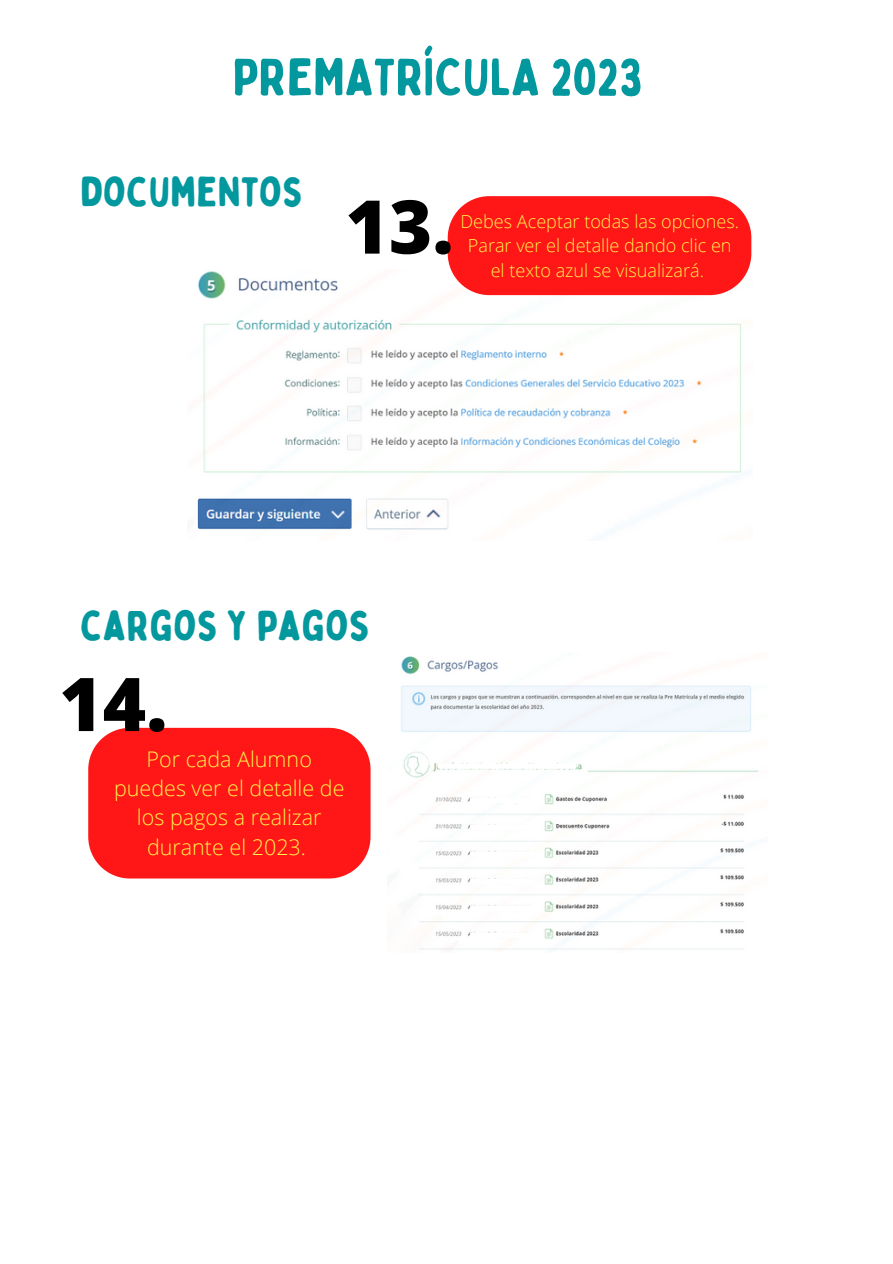
<style>
.page{position:relative;width:893px;height:1264px;background:#fff}
.page>*{position:absolute;margin:0;border:0;box-sizing:border-box;transform-origin:0 0}
.t1{font:800 74.1px "Open Sans";color:#000}
.t2{font:52.2px "Bobby Jones Soft";color:#03989e}
.t3{font:42.3px "Bobby Jones Soft";color:#03989e}
.t4{font:41.7px "Bobby Jones Soft";color:#03989e}
.t5{font:300 21.45px/29.2px "Open Sans";color:#fff34d;text-align:center}
.t6{font:300 18px/24.8px "Open Sans";color:#fff34d;text-align:center}
</style>
<div class="page">
<img style="left:197px;top:271px;width:544px;height:259px">
<div style="left:447px;top:196px;width:304px;height:99px;background:#ff1616"></div>
<img style="left:401px;top:656px;width:358px;height:294px">
<div style="left:88px;top:727px;width:282px;height:151px;background:#ff1616"></div>
<svg style="left:469px;top:797px;width:66px;height:6px"></svg>
<svg style="left:469px;top:824px;width:66px;height:6px"></svg>
<svg style="left:469px;top:851px;width:66px;height:6px"></svg>
<svg style="left:469px;top:878px;width:66px;height:6px"></svg>
<svg style="left:469px;top:905px;width:66px;height:6px"></svg>
<svg style="left:469px;top:932px;width:66px;height:6px"></svg>
<svg style="left:437px;top:763px;width:139px;height:6px"></svg>
<h2 class="t2" style="left:232px;top:45px;width:412px">PREMATRÍCULA 2023</h2>
<h3 class="t4" style="left:80px;top:166px;width:225px">DOCUMENTOS</h3>
<h1 class="t1" style="left:345px;top:174px;width:110px">13.</h1>
<p class="t6" style="left:460px;top:208px;width:280px">Debes Aceptar todas las opciones.<br>Parar ver el detalle dando clic en el texto azul se visualizará.</p>
<h3 class="t3" style="left:80px;top:599px;width:292px">CARGOS Y PAGOS</h3>
<h1 class="t1" style="left:59px;top:652px;width:110px">14.</h1>
<p class="t5" style="left:114px;top:744px;width:232px">Por cada Alumno puedes ver el detalle de los pagos a realizar durante el 2023.</p>
</div>
